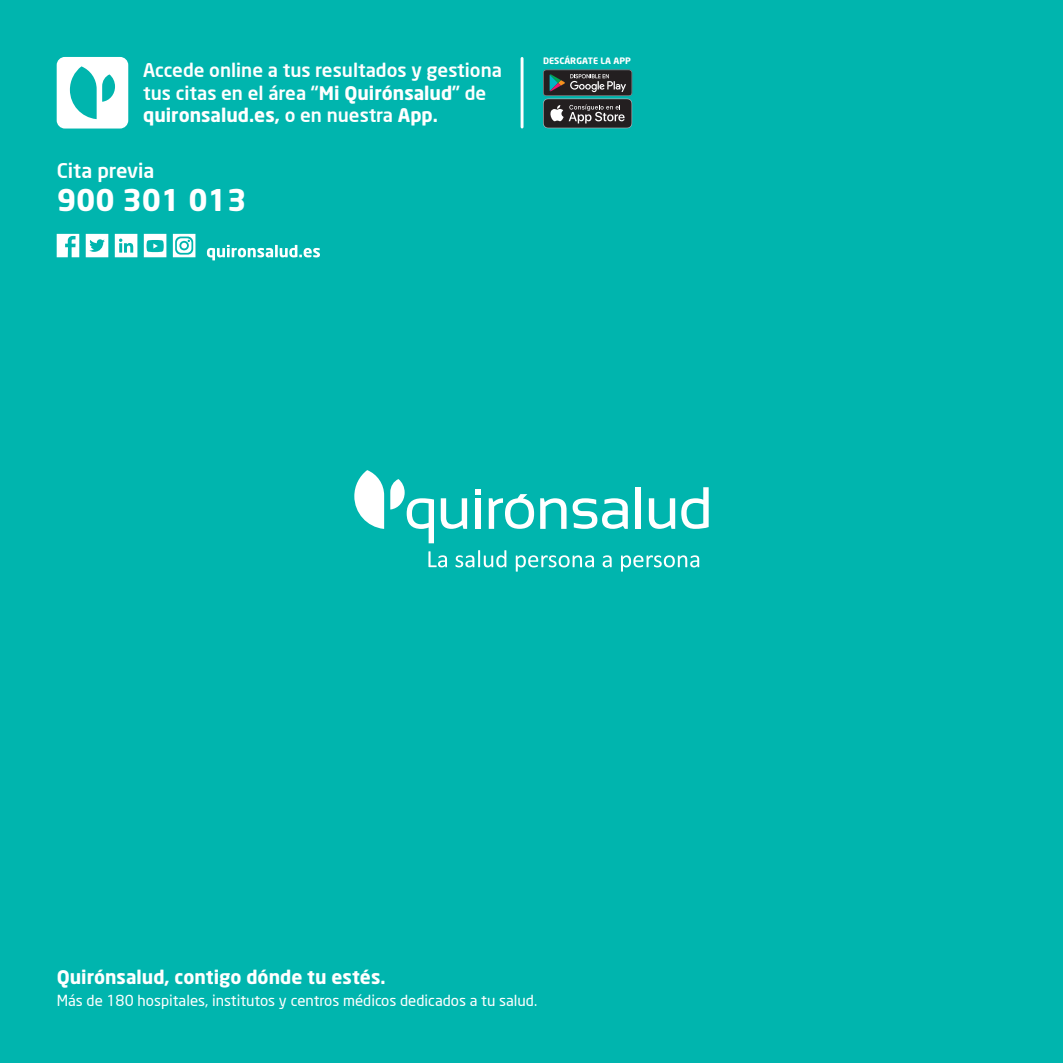
<style>
.page{position:relative;width:1063px;height:1063px;background:#00b5ae}
.page>*{position:absolute;margin:0;border:0;box-sizing:border-box;transform-origin:0 0}
.t1{font:700 30px "Neo Sans";color:#fff}
.t2{font:500 20px "Neo Sans";color:#fff}
.t3{font:500 18.75px/22.5px "Neo Sans";color:#fff}
.t4{font:700 18.75px "Neo Sans";color:#fff}
.t5{font:15px "Neo Sans";color:#fff}
.t6{font:700 8.75px "Neo Sans";color:#fff}
.s1{font-weight:700}
</style>
<div class="page">
<svg style="left:354px;top:470px;width:30px;height:59px"></svg>
<svg style="left:573px;top:498px;width:55px;height:31px"></svg>
<div style="left:636px;top:487px;width:5px;height:42px;background:#fff"></div>
<svg style="left:649px;top:498px;width:26px;height:31px"></svg>
<svg style="left:681px;top:487px;width:28px;height:42px"></svg>
<svg style="left:441px;top:498px;width:26px;height:31px"></svg>
<div style="left:475px;top:498px;width:6px;height:31px;background:#fff"></div>
<svg style="left:489px;top:494px;width:45px;height:35px"></svg>
<svg style="left:540px;top:498px;width:27px;height:31px"></svg>
<svg style="left:390px;top:479px;width:44px;height:64px"></svg>
<svg style="left:475px;top:489px;width:6px;height:5px"></svg>
<svg style="left:428px;top:551px;width:19px;height:16px"></svg>
<svg style="left:455px;top:550px;width:51px;height:17px"></svg>
<svg style="left:516px;top:555px;width:78px;height:17px"></svg>
<svg style="left:603px;top:555px;width:9px;height:12px"></svg>
<svg style="left:621px;top:555px;width:78px;height:17px"></svg>
<div style="left:57px;top:57px;width:71px;height:72px;background:#fff;border-radius:8px"></div>
<svg style="left:70px;top:66px;width:45px;height:53px"></svg>
<hr style="left:521px;top:58px;width:3px;height:69px;background:#fff">
<svg style="left:543px;top:70px;width:89px;height:58px;background:#434a4b"></svg>
<svg style="left:207px;top:245px;width:113px;height:15px"></svg>
<svg style="left:57px;top:234px;width:22px;height:23px"></svg>
<svg style="left:115px;top:234px;width:22px;height:23px"></svg>
<svg style="left:173px;top:234px;width:22px;height:23px"></svg>
<svg style="left:86px;top:234px;width:22px;height:23px"></svg>
<svg style="left:144px;top:234px;width:22px;height:23px"></svg>
<p class="t3" style="left:143px;top:59px;width:360px">Accede online a tus resultados y gestiona tus citas en el área “<span class="s1">Mi Quirónsalud</span>” de <span class="s1">quironsalud.es,</span> o en nuestra <span class="s1">App.</span></p>
<p class="t2" style="left:57px;top:158px;width:99px">Cita previa</p>
<h1 class="t1" style="left:57px;top:181px;width:191px">900 301 013</h1>
<p class="t6" style="left:543px;top:55px;width:89px">DESCÁRGATE LA APP</p>
<p class="t4" style="left:57px;top:965px;width:330px">Quirónsalud, contigo dónde tu estés.</p>
<p class="t5" style="left:57px;top:992px;width:482px">Más de 180 hospitales, institutos y centros médicos dedicados a tu salud.</p>
</div>
